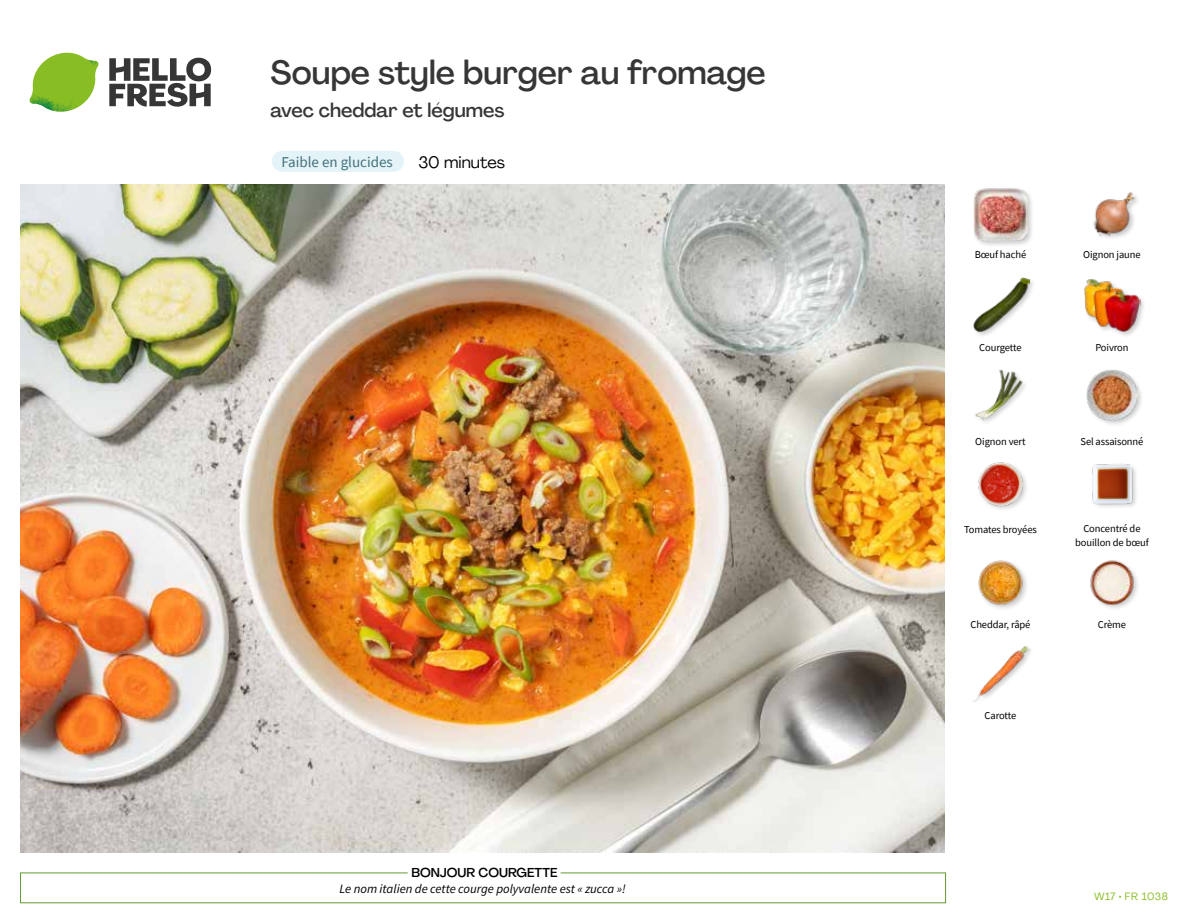
<style>
.page{position:relative;width:1188px;height:918px;background:#fff}
.page>*{position:absolute;margin:0;border:0;box-sizing:border-box;transform-origin:0 0}
.t1{font:500 33px "Agrandir";color:#373636}
.t2{font:500 19.5px "Agrandir";color:#373636}
.t3{font:16.5px "Agrandir";color:#000}
.t4{font:15px "Source Sans Pro";color:#43707c}
.t5{font:italic 12.75px "Source Sans Pro";color:#000}
.t6{font:500 12.75px "Agrandir";color:#000}
.t7{font:10.5px/13.5px "Source Sans Pro";letter-spacing:-.01em;color:#000;text-align:center}
.t8{font:10.5px "Agrandir";letter-spacing:.05em;color:#89bd24}
</style>
<div class="page">
<svg style="left:109px;top:57px;width:102px;height:50px"></svg>
<svg style="left:34px;top:53px;width:62px;height:40px"></svg>
<img style="left:67px;top:53px;width:32px;height:26px">
<img style="left:33px;top:75px;width:59px;height:11px">
<img style="left:29px;top:79px;width:61px;height:33px">
<img style="left:65px;top:86px;width:27px;height:25px">
<img style="left:21px;top:184px;width:924px;height:668px">
<div style="left:272px;top:151px;width:132px;height:21px;background:#e4f3f7;border-radius:10px"></div>
<img style="left:973px;top:646px;width:56px;height:56px">
<img style="left:1090px;top:560px;width:48px;height:48px">
<img style="left:978px;top:560px;width:49px;height:49px">
<img style="left:1092px;top:464px;width:44px;height:43px">
<img style="left:978px;top:462px;width:49px;height:48px">
<div style="left:1085px;top:369px;width:59px;height:58px;background:#000;opacity:.2"></div>
<img style="left:1087px;top:370px;width:50px;height:51px">
<img style="left:975px;top:369px;width:50px;height:54px">
<div style="left:1083px;top:278px;width:63px;height:61px;background:#000;opacity:.2"></div>
<img style="left:1083px;top:278px;width:58px;height:55px">
<div style="left:973px;top:277px;width:63px;height:62px;background:#000;opacity:.2"></div>
<img style="left:973px;top:277px;width:56px;height:56px">
<img style="left:1093px;top:191px;width:45px;height:47px">
<div style="left:972px;top:187px;width:62px;height:61px;background:#000;opacity:.2"></div>
<img style="left:973px;top:187px;width:55px;height:54px">
<h1 class="t1" style="left:271px;top:52px;width:497px">Soupe style burger au fromage</h1>
<h2 class="t2" style="left:271px;top:98px;width:235px">avec cheddar et légumes</h2>
<h3 class="t3" style="left:418px;top:152px;width:88px">30 minutes</h3>
<h3 class="t4" style="left:281px;top:152px;width:113px">Faible en glucides</h3>
<p class="t6" style="left:411px;top:864px;width:148px">BONJOUR COURGETTE</p>
<p class="t5" style="left:340px;top:881px;width:288px">Le nom italien de cette courge polyvalente est « zucca »!</p>
<p class="t7" style="left:975px;top:247px;width:53px">Bœuf haché</p>
<p class="t7" style="left:1083px;top:247px;width:59px">Oignon jaune</p>
<p class="t7" style="left:979px;top:341px;width:44px">Courgette</p>
<p class="t7" style="left:1095px;top:341px;width:35px">Poivron</p>
<p class="t7" style="left:975px;top:435px;width:52px">Oignon vert</p>
<p class="t7" style="left:1081px;top:435px;width:64px">Sel assaisonné</p>
<p class="t7" style="left:964px;top:522px;width:74px">Tomates broyées</p>
<p class="t7" style="left:1075px;top:522px;width:75px">Concentré de bouillon de bœuf</p>
<p class="t7" style="left:970px;top:618px;width:62px">Cheddar, râpé</p>
<p class="t7" style="left:1098px;top:618px;width:30px">Crème</p>
<p class="t7" style="left:985px;top:708px;width:33px">Carotte</p>
<p class="t8" style="left:1094px;top:890px;width:75px">W17 • FR 1038</p>
</div>
